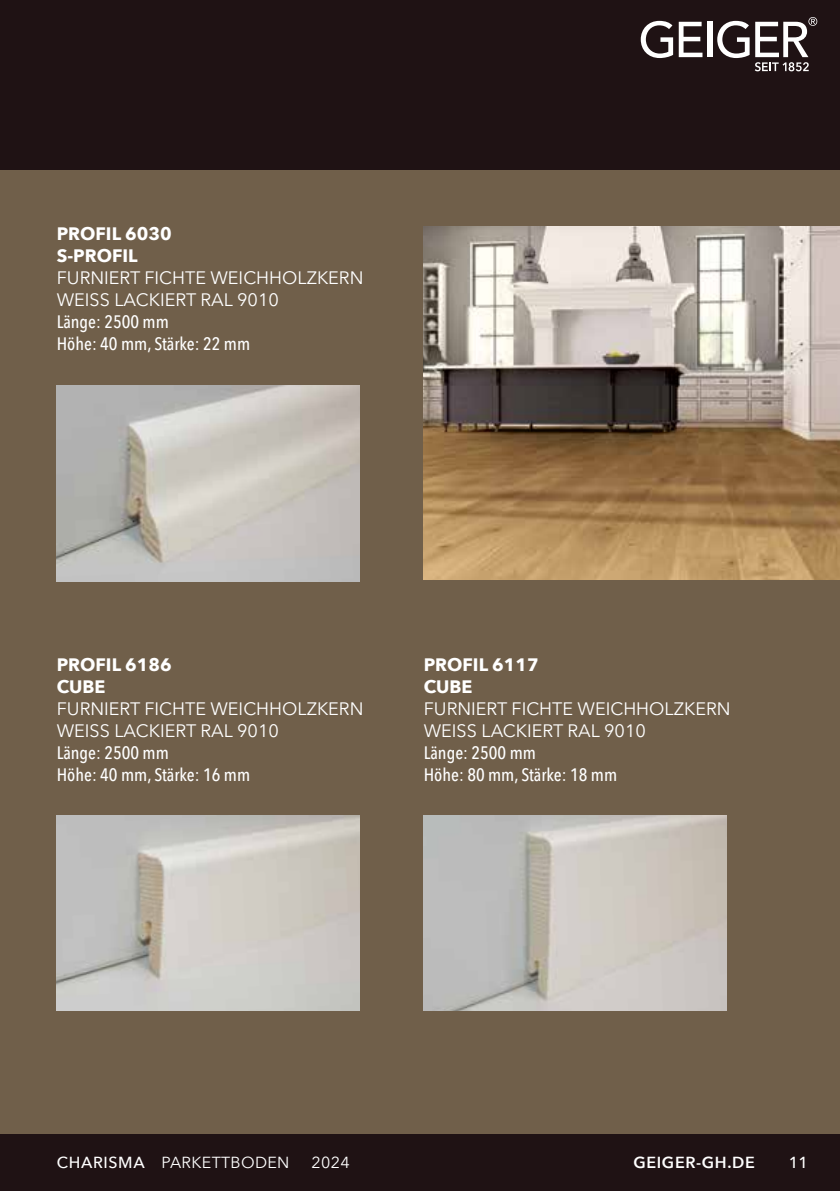
<style>
.page{position:relative;width:840px;height:1191px;background:#fff}
.page>*{position:absolute;margin:0;border:0;box-sizing:border-box;transform-origin:0 0}
.t1{font:18px/22px "Avenir Next LT Pro";color:#fff}
.t2{font:500 condensed 18px/22px "Avenir Next LT Pro";color:#fff}
.t3{font:700 18px/22px "Avenir Next LT Pro";color:#fff}
.t4{font:16px "Avenir Next LT Pro";letter-spacing:.02em;color:#fff}
.t5{font:600 16px "Avenir Next LT Pro";letter-spacing:.04em;color:#fff}
.t6{font:500 16px "Avenir Next LT Pro";color:#fff}
.s1{font-weight:500}
</style>
<div class="page">
<div style="left:0;top:0;width:839px;height:1191px;background:#1f1214"></div>
<div style="left:0;top:170px;width:839px;height:963px;background:#705f4a"></div>
<img style="left:57px;top:815px;width:302px;height:195px">
<img style="left:57px;top:386px;width:302px;height:195px">
<img style="left:423px;top:815px;width:303px;height:195px">
<svg style="left:640px;top:21px;width:32px;height:37px"></svg>
<svg style="left:678px;top:22px;width:24px;height:35px"></svg>
<div style="left:707px;top:22px;width:5px;height:35px;background:#fff"></div>
<svg style="left:717px;top:17px;width:99px;height:54px"></svg>
<img style="left:423px;top:227px;width:416px;height:352px">
<p class="t3" style="left:57px;top:223px;width:116px">PROFIL 6030<br>S-PROFIL</p>
<p class="t1" style="left:57px;top:267px;width:308px">FURNIERT FICHTE WEICHHOLZKERN<br>WEISS LACKIERT RAL 9010</p>
<p class="t2" style="left:57px;top:311px;width:195px">Länge: 2500 mm<br>Höhe: 40 mm, Stärke: 22 mm</p>
<p class="t3" style="left:57px;top:654px;width:116px">PROFIL 6186<br>CUBE</p>
<p class="t1" style="left:57px;top:698px;width:308px">FURNIERT FICHTE WEICHHOLZKERN<br>WEISS LACKIERT RAL 9010</p>
<p class="t2" style="left:57px;top:742px;width:195px">Länge: 2500 mm<br>Höhe: 40 mm, Stärke: 16 mm</p>
<p class="t3" style="left:423px;top:654px;width:116px">PROFIL 6117<br>CUBE</p>
<p class="t1" style="left:423px;top:698px;width:308px">FURNIERT FICHTE WEICHHOLZKERN<br>WEISS LACKIERT RAL 9010</p>
<p class="t2" style="left:423px;top:742px;width:195px">Länge: 2500 mm<br>Höhe: 80 mm, Stärke: 18 mm</p>
<p class="t4" style="left:57px;top:1152px;width:234px"><span class="s1">CHARISMA</span> PARKETTBODEN</p>
<p class="t4" style="left:311px;top:1152px;width:40px">2024</p>
<p class="t5" style="left:633px;top:1152px;width:123px">GEIGER-GH.DE</p>
<p class="t6" style="left:788px;top:1152px;width:21px">11</p>
</div>
